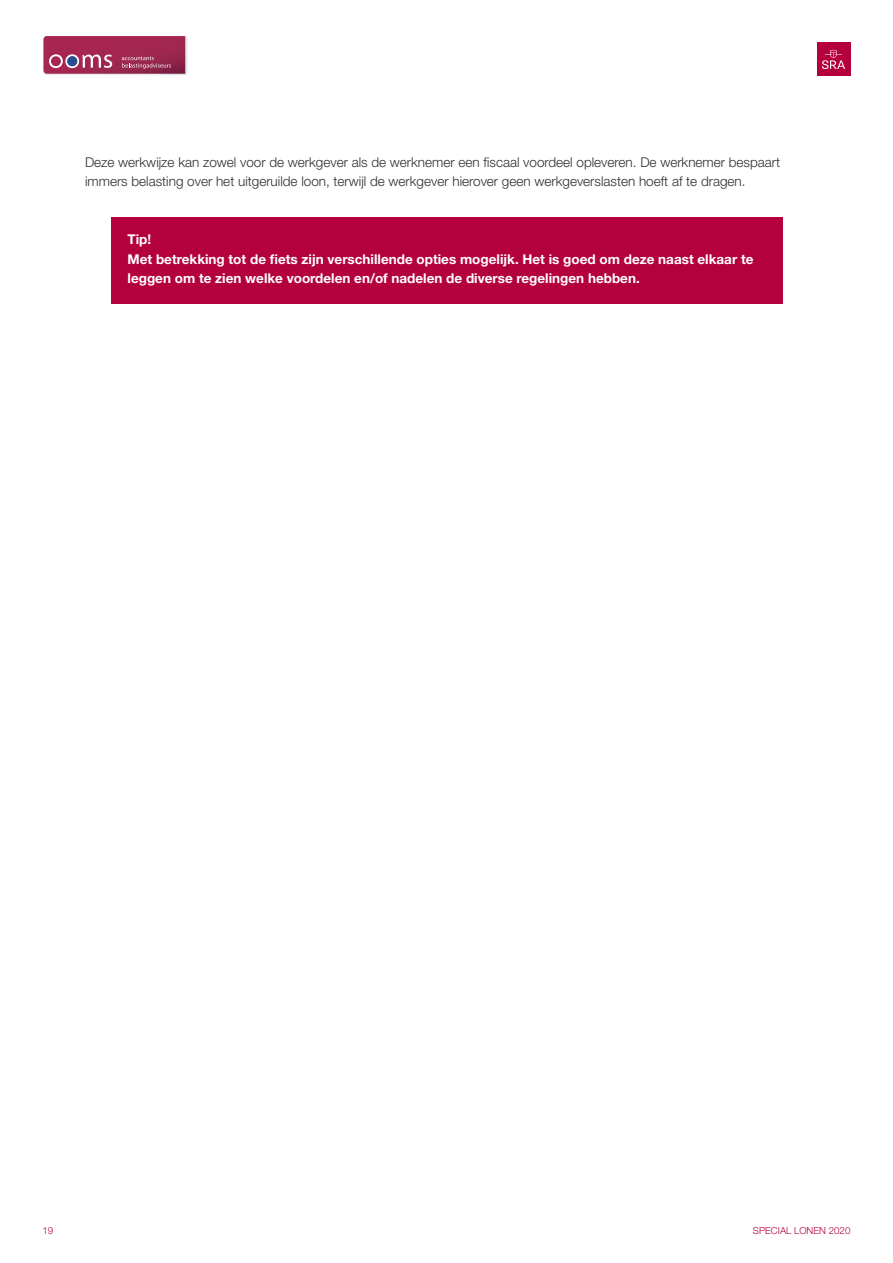
<style>
.page{position:relative;width:893px;height:1263px;background:#fff}
.page>*{position:absolute;margin:0;border:0;box-sizing:border-box;transform-origin:0 0}
.t1{font:300 13.5px/19.5px "Helvetica Neue LT Std";color:#2f2f2f}
.t2{font:700 13.5px/19.5px "Helvetica Neue LT Std";color:#fff}
.t3{font:300 9.75px "Helvetica Neue LT Std";color:#b4003c}
</style>
<div class="page">
<div style="left:817px;top:43px;width:33px;height:33px;background:#b4003c"></div>
<svg style="left:822px;top:50px;width:23px;height:19px"></svg>
<img style="left:45px;top:36px;width:142px;height:39px">
<svg style="left:43px;top:36px;width:142px;height:38px;background:#a5385e"></svg>
<div style="left:111px;top:218px;width:671px;height:86px;background:#b4003c"></div>
<p class="t1" style="left:85px;top:152px;width:697px">Deze werkwijze kan zowel voor de werkgever als de werknemer een fiscaal voordeel opleveren. De werknemer bespaart immers belasting over het uitgeruilde loon, terwijl de werkgever hierover geen werkgeverslasten hoeft af te dragen.</p>
<p class="t2" style="left:128px;top:229px;width:627px">Tip!<br>Met betrekking tot de fiets zijn verschillende opties mogelijk. Het is goed om deze naast elkaar te leggen om te zien welke voordelen en/of nadelen de diverse regelingen hebben.</p>
<p class="t3" style="left:43px;top:1224px;width:12px">19</p>
<p class="t3" style="left:753px;top:1224px;width:99px">SPECIAL LONEN 2020</p>
</div>
